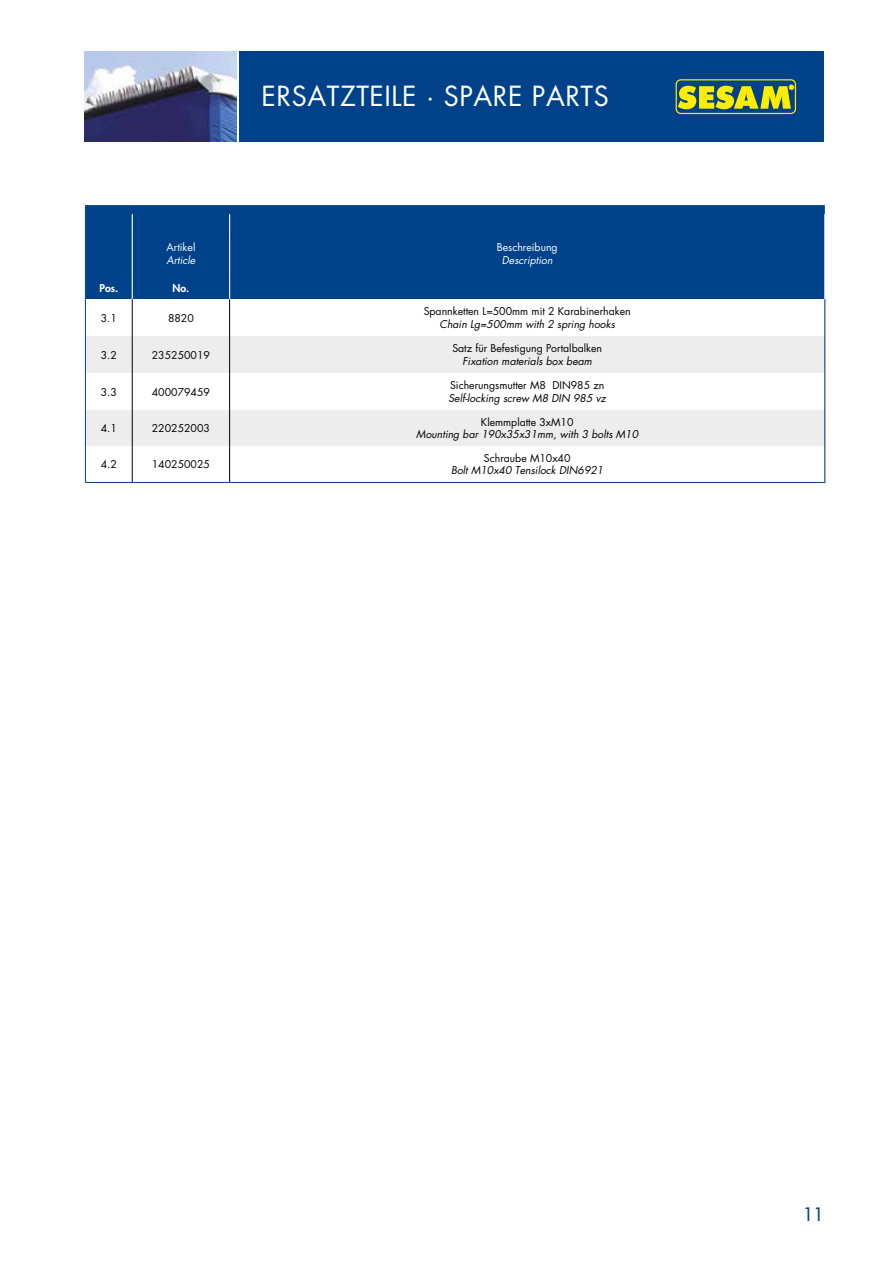
<style>
.page{position:relative;width:893px;height:1263px;background:#fff}
.page>*{position:absolute;margin:0;border:0;box-sizing:border-box;transform-origin:0 0}
.t1{font:27px "Futura LT";letter-spacing:.02em;color:#fff}
.t2{font:18px "Futura LT";color:#004289}
.t3{font:10.5px "Futura LT";color:#000}
.t4{font:italic 10.5px "Futura LT";color:#000}
.t5{font:10.5px "Futura LT";color:#fff}
.t6{font:italic 10.5px "Futura LT";color:#fff}
.t7{font:800 10.5px "Futura LT";color:#fff}
</style>
<div class="page">
<div style="left:239px;top:51px;width:585px;height:90px;background:#004289"></div>
<img style="left:85px;top:51px;width:152px;height:90px">
<div style="left:676px;top:79px;width:120px;height:35px;border:1px solid #ffed00;border-radius:5px"></div>
<svg style="left:678px;top:85px;width:116px;height:24px"></svg>
<div style="left:86px;top:206px;width:739px;height:93px;background:#004289"></div>
<svg style="left:86px;top:299px;width:738px;height:183px"></svg>
<svg style="left:86px;top:336px;width:738px;height:110px;fill:#ededed"></svg>
<hr style="left:85px;top:205px;width:47px;height:1px;background:#004289">
<hr style="left:132px;top:205px;width:98px;height:1px;background:#004289">
<hr style="left:230px;top:205px;width:595px;height:1px;background:#004289">
<svg style="left:85px;top:206px;width:1px;height:31px"></svg>
<hr style="left:85px;top:237px;width:1px;height:40px;background:#004289">
<svg style="left:85px;top:277px;width:1px;height:22px"></svg>
<svg style="left:229px;top:214px;width:1px;height:23px"></svg>
<svg style="left:824px;top:214px;width:1px;height:23px"></svg>
<hr style="left:229px;top:237px;width:1px;height:40px;background:#fff">
<hr style="left:824px;top:237px;width:1px;height:40px;background:#fff">
<svg style="left:229px;top:277px;width:1px;height:22px"></svg>
<svg style="left:824px;top:277px;width:1px;height:22px"></svg>
<hr style="left:85px;top:299px;width:1px;height:37px;background:#004289">
<hr style="left:824px;top:299px;width:1px;height:37px;background:#004289">
<svg style="left:132px;top:206px;width:1px;height:31px"></svg>
<hr style="left:132px;top:237px;width:1px;height:40px;background:#fff">
<svg style="left:132px;top:277px;width:1px;height:22px"></svg>
<hr style="left:85px;top:336px;width:1px;height:37px;background:#004289">
<hr style="left:85px;top:373px;width:1px;height:37px;background:#004289">
<hr style="left:85px;top:410px;width:1px;height:36px;background:#004289">
<hr style="left:85px;top:446px;width:1px;height:36px;background:#004289">
<hr style="left:824px;top:336px;width:1px;height:37px;background:#004289">
<hr style="left:824px;top:373px;width:1px;height:37px;background:#004289">
<hr style="left:824px;top:410px;width:1px;height:36px;background:#004289">
<hr style="left:824px;top:446px;width:1px;height:36px;background:#004289">
<hr style="left:132px;top:299px;width:1px;height:37px;background:#000">
<hr style="left:229px;top:299px;width:1px;height:37px;background:#000">
<hr style="left:132px;top:336px;width:1px;height:37px;background:#000">
<hr style="left:229px;top:336px;width:1px;height:37px;background:#000">
<hr style="left:132px;top:373px;width:1px;height:37px;background:#000">
<hr style="left:229px;top:373px;width:1px;height:37px;background:#000">
<hr style="left:132px;top:410px;width:1px;height:36px;background:#000">
<hr style="left:229px;top:410px;width:1px;height:36px;background:#000">
<hr style="left:132px;top:446px;width:1px;height:36px;background:#000">
<hr style="left:229px;top:446px;width:1px;height:36px;background:#000">
<hr style="left:85px;top:482px;width:47px;height:1px;background:#004289">
<hr style="left:132px;top:482px;width:98px;height:1px;background:#004289">
<hr style="left:230px;top:482px;width:595px;height:1px;background:#004289">
<h1 class="t1" style="left:262px;top:79px;width:349px">ERSATZTEILE · SPARE PARTS</h1>
<p class="t5" style="left:166px;top:240px;width:30px">Artikel</p>
<p class="t6" style="left:166px;top:254px;width:30px">Article</p>
<p class="t7" style="left:100px;top:281px;width:20px">Pos.</p>
<p class="t7" style="left:173px;top:281px;width:18px">No.</p>
<p class="t3" style="left:101px;top:311px;width:18px">3.1</p>
<p class="t3" style="left:168px;top:311px;width:27px">8820</p>
<p class="t3" style="left:101px;top:348px;width:18px">3.2</p>
<p class="t3" style="left:152px;top:348px;width:60px">235250019</p>
<p class="t5" style="left:497px;top:240px;width:62px">Beschreibung</p>
<p class="t6" style="left:502px;top:254px;width:52px">Description</p>
<p class="t3" style="left:424px;top:304px;width:209px">Spannketten L=500mm mit 2 Karabinerhaken</p>
<p class="t4" style="left:439px;top:318px;width:177px">Chain Lg=500mm with 2 spring hooks</p>
<p class="t3" style="left:452px;top:341px;width:151px">Satz für Befestigung Portalbalken</p>
<p class="t4" style="left:463px;top:355px;width:131px">Fixation materials box beam</p>
<p class="t3" style="left:101px;top:385px;width:18px">3.3</p>
<p class="t3" style="left:152px;top:385px;width:60px">400079459</p>
<p class="t3" style="left:450px;top:378px;width:156px">Sicherungsmutter M8 DIN985 zn</p>
<p class="t4" style="left:448px;top:392px;width:159px">Self-locking screw M8 DIN 985 vz</p>
<p class="t3" style="left:101px;top:421px;width:18px">4.1</p>
<p class="t3" style="left:152px;top:421px;width:60px">220252003</p>
<p class="t3" style="left:481px;top:415px;width:94px">Klemmplatte 3xM10</p>
<p class="t4" style="left:416px;top:428px;width:223px">Mounting bar 190x35x31mm, with 3 bolts M10</p>
<p class="t3" style="left:101px;top:458px;width:18px">4.2</p>
<p class="t3" style="left:152px;top:458px;width:60px">140250025</p>
<p class="t3" style="left:484px;top:451px;width:88px">Schraube M10x40</p>
<p class="t4" style="left:451px;top:464px;width:154px">Bolt M10x40 Tensilock DIN6921</p>
<h2 class="t2" style="left:803px;top:1203px;width:22px">11</h2>
</div>
